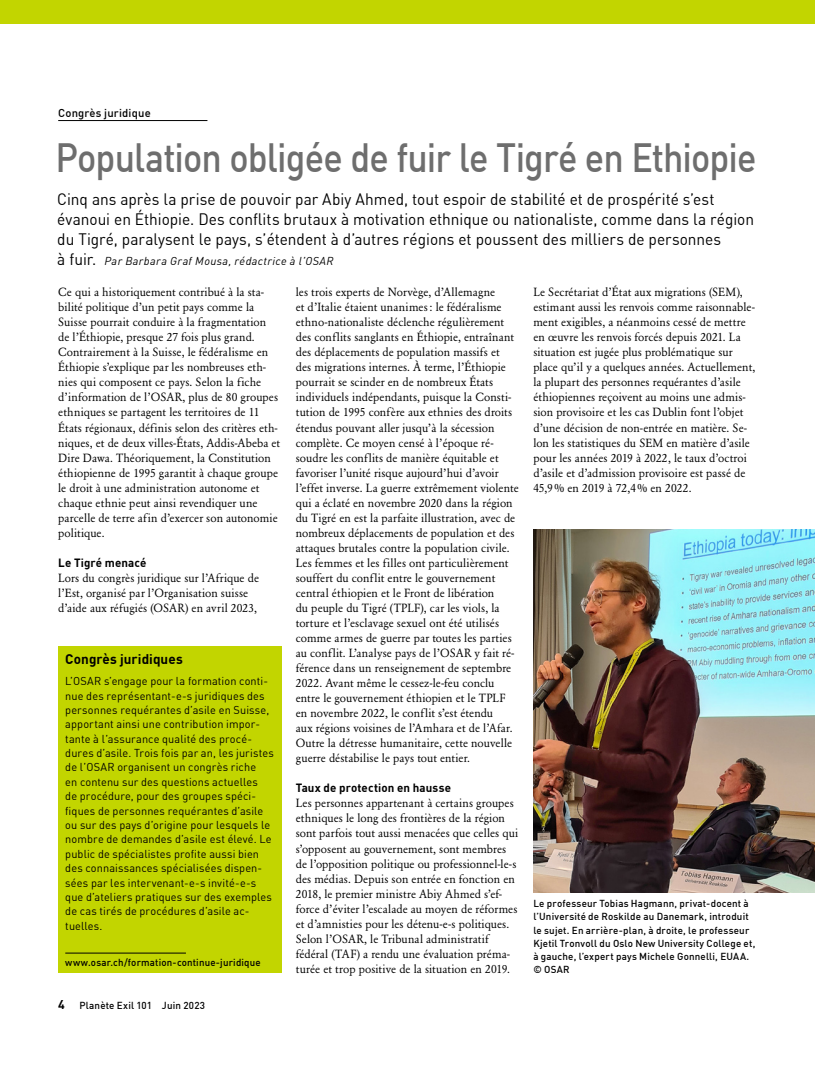
<style>
.page{position:relative;width:815px;height:1081px;background:#fff}
.page>*{position:absolute;margin:0;border:0;box-sizing:border-box;transform-origin:0 0}
.T1_Titel__fr{font:500 40px "DIN Offc";letter-spacing:-.025em;color:#6e6e6e;scale:.9 1}
.Lead__fr{font:16.25px/20px "DIN Offc";color:#000;scale:.95 1}
.Kasten_Titel__fr{font:700 13.75px "DIN Offc";letter-spacing:.005em;color:#000}
.t1{font:700 12.5px "DIN Offc";color:#000}
.Grund__fr{font:11.75px/15px "Garamond BE Pro";letter-spacing:.005em;color:#000}
.Zwischentitel__fr{font:700 11.75px "DIN Offc";letter-spacing:.01em;color:#000}
.Kasten__fr{font:11.25px/14.4px "DIN Offc";letter-spacing:.01em;color:#000}
.Lead__fr-2{font:italic 11.25px "DIN Offc";letter-spacing:.035em;color:#000}
.Rubrik{font:500 11.25px "DIN Offc";letter-spacing:.015em;color:#000}
.Bildlegende__fr{font:500 10px/13.1px "DIN Offc";letter-spacing:.02em;color:#000}
.Links__fr{font:500 10px "DIN Offc";letter-spacing:.02em;color:#000}
.s1{font-style:normal;font-size:16.25px}
</style>
<div class="page">
<hr style="left:58px;top:120px;width:149px;height:1px;background:#000">
<div style="left:58px;top:646px;width:224px;height:327px;background:#c2d500"></div>
<hr style="left:65px;top:953px;width:121px;height:1px;background:#000">
<img style="left:533px;top:529px;width:282px;height:363px">
<div style="left:0;top:0;width:815px;height:23px;background:#c2d500"></div>
<p class="Rubrik" style="left:58px;top:105px;width:94px">Congrès juridique</p>
<p class="T1_Titel__fr" style="left:56px;top:132px;width:780px">Population obligée de fuir le Tigré en Ethiopie</p>
<p class="Lead__fr" style="left:57px;top:189px;width:735px">Cinq ans après la prise de pouvoir par Abiy Ahmed, tout espoir de stabilité et de prospérité s’est évanoui en Éthiopie. Des conflits brutaux à motivation ethnique ou nationaliste, comme dans la région du Tigré, paralysent le pays, s’étendent à d’autres régions et poussent des milliers de personnes</p>
<p class="Lead__fr-2" style="left:57px;top:254px;width:278px"><span class="s1">à fuir.</span> Par Barbara Graf Mousa, rédactrice à l’OSAR</p>
<p class="Grund__fr" style="left:58px;top:284px;width:224px">Ce qui a historiquement contribué à la sta&shy;bilité politique d’un petit pays comme la Suisse pourrait conduire à la fragmentation de l’Éthiopie, presque 27 fois plus grand.<br>Contrairement à la Suisse, le fédéralisme en Éthiopie s’explique par les nombreuses eth&shy;nies qui composent ce pays. Selon la fiche d’information de l’OSAR, plus de 80 groupes ethniques se partagent les territoires de 11<br>États régionaux, définis selon des critères eth&shy;niques, et de deux villes-États, Addis-Abeba et Dire Dawa. Théoriquement, la Constitution éthiopienne de 1995 garantit à chaque groupe le droit à une administration autonome et chaque ethnie peut ainsi revendiquer une parcelle de terre afin d’exercer son autonomie politique.</p>
<p class="Zwischentitel__fr" style="left:58px;top:555px;width:90px">Le Tigré menacé</p>
<p class="Grund__fr" style="left:58px;top:570px;width:202px">Lors du congrès juridique sur l’Afrique de l’Est, organisé par l’Organisation suisse d’aide aux réfugiés (OSAR) en avril 2023,</p>
<p class="Kasten_Titel__fr" style="left:65px;top:649px;width:119px">Congrès juridiques</p>
<p class="Kasten__fr" style="left:65px;top:674px;width:210px">L’OSAR s’engage pour la formation conti&shy;nue des représentant-e-s juridiques des personnes requérantes d’asile en Suisse, apportant ainsi une contribution impor&shy;tante à l’assurance qualité des procé&shy;dures d’asile. Trois fois par an, les juristes de l’OSAR organisent un congrès riche<br>en contenu sur des questions actuelles<br>de procédure, pour des groupes spéci&shy;fiques de personnes requérantes d’asile ou sur des pays d’origine pour lesquels le nombre de demandes d’asile est élevé. Le public de spécialistes profite aussi bien des connaissances spécialisées dispen&shy;sées par les intervenant-e-s invité-e-s que d’ateliers pratiques sur des exemples de cas tirés de procédures d’asile ac&shy;tuelles.</p>
<p class="Links__fr" style="left:65px;top:956px;width:197px">www.osar.ch/formation-continue-juridique</p>
<p class="t1" style="left:58px;top:996px;width:8px">4</p>
<p class="Bildlegende__fr" style="left:79px;top:999px;width:127px">Planète Exil 101 Juin 2023</p>
<p class="Grund__fr" style="left:296px;top:284px;width:224px">les trois experts de Norvège, d’Allemagne<br>et d’Italie étaient unanimes: le fédéralisme ethno-nationaliste déclenche régulièrement des conflits sanglants en Éthiopie, entraînant des déplacements de population massifs et<br>des migrations internes. À terme, l’Éthiopie pourrait se scinder en de nombreux États individuels indépendants, puisque la Consti&shy;tution de 1995 confère aux ethnies des droits étendus pouvant aller jusqu’à la sécession complète. Ce moyen censé à l’époque ré&shy;soudre les conflits de manière équitable et favoriser l’unité risque aujourd’hui d’avoir l’effet inverse. La guerre extrêmement violente qui a éclaté en novembre 2020 dans la région du Tigré en est la parfaite illustration, avec de nombreux déplacements de population et des attaques brutales contre la population civile.<br>Les femmes et les filles ont particulièrement souffert du conflit entre le gouvernement central éthiopien et le Front de libération<br>du peuple du Tigré (TPLF), car les viols, la torture et l’esclavage sexuel ont été utilisés comme armes de guerre par toutes les parties au conflit. L’analyse pays de l’OSAR y fait ré&shy;férence dans un renseignement de septembre 2022. Avant même le cessez-le-feu conclu entre le gouvernement éthiopien et le TPLF en novembre 2022, le conflit s’est étendu<br>aux régions voisines de l’Amhara et de l’Afar.<br>Outre la détresse humanitaire, cette nouvelle guerre déstabilise le pays tout entier.</p>
<p class="Zwischentitel__fr" style="left:296px;top:780px;width:157px">Taux de protection en hausse</p>
<p class="Grund__fr" style="left:296px;top:796px;width:224px">Les personnes appartenant à certains groupes ethniques le long des frontières de la région sont parfois tout aussi menacées que celles qui s’opposent au gouvernement, sont membres de l’opposition politique ou professionnel-le-s des médias. Depuis son entrée en fonction en 2018, le premier ministre Abiy Ahmed s’ef&shy;force d’éviter l’escalade au moyen de réformes et d’amnisties pour les détenu-e-s politiques.<br>Selon l’OSAR, le Tribunal administratif fédéral (TAF) a rendu une évaluation préma&shy;turée et trop positive de la situation en 2019.</p>
<p class="Grund__fr" style="left:533px;top:284px;width:224px">Le Secrétariat d’État aux migrations (SEM), estimant aussi les renvois comme raisonnable&shy;ment exigibles, a néanmoins cessé de mettre en œuvre les renvois forcés depuis 2021. La situation est jugée plus problématique sur place qu’il y a quelques années. Actuellement, la plupart des personnes requérantes d’asile éthiopiennes reçoivent au moins une admis&shy;sion provisoire et les cas Dublin font l’objet d’une décision de non-entrée en matière. Se&shy;lon les statistiques du SEM en matière d’asile pour les années 2019 à 2022, le taux d’octroi d’asile et d’admission provisoire est passé de 45,9% en 2019 à 72,4% en 2022.</p>
<p class="Bildlegende__fr" style="left:533px;top:897px;width:224px">Le professeur Tobias Hagmann, privat-docent à l’Université de Roskilde au Danemark, introduit le sujet. En arrière-plan, à droite, le professeur Kjetil Tronvoll du Oslo New University College et, à gauche, l’expert pays Michele Gonnelli, EUAA. © OSAR</p>
</div>
